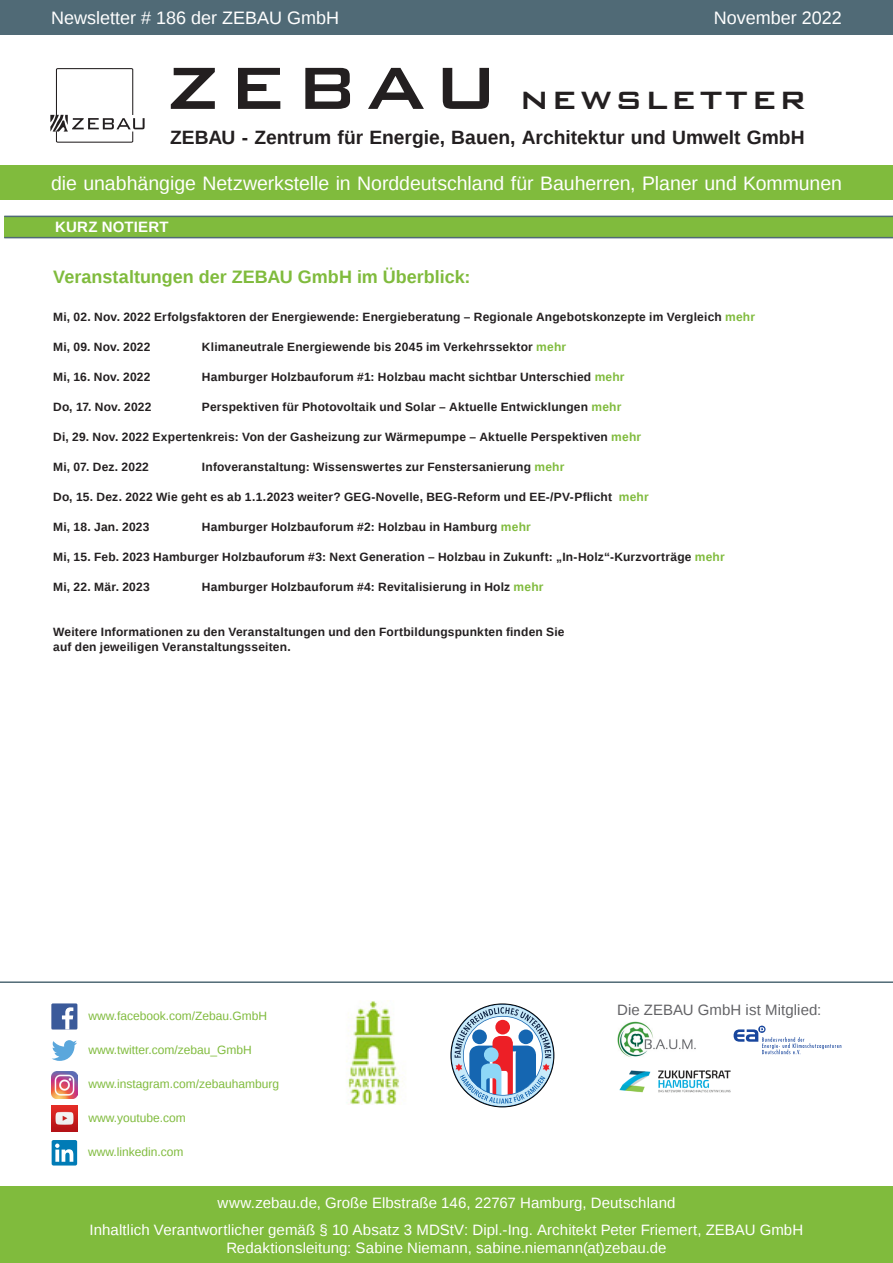
<style>
.page{position:relative;width:893px;height:1263px;background:#fff}
.page>*{position:absolute;margin:0;border:0;box-sizing:border-box;transform-origin:0 0}
.t1{font:500 40.95px "Bank Gothic BT";letter-spacing:.075em;color:#231f20}
.t2{font:19.5px "Liberation Sans";letter-spacing:-.005em;color:#fff}
.t3{font:700 19.2px "Liberation Sans";color:#231f20}
.t4{font:700 18px "Liberation Sans";color:#80bb3d}
.t5{font:18px "Liberation Sans";color:#fff}
.t6{font:15px "Liberation Sans";letter-spacing:.005em;color:#fff}
.t7{font:15px "Liberation Sans";letter-spacing:.005em;color:#636366}
.t8{font:700 15px "Liberation Sans";letter-spacing:.015em;color:#fff}
.t9{font:700 12px "Liberation Sans";letter-spacing:.015em;color:#231f20}
.t10{font:12px "Liberation Sans";color:#80bb3d}
.s1{font-size:79.5px}
.s2{color:#80bb3d}
</style>
<div class="page">
<div style="left:0;top:0;width:893px;height:34px;background:#506a76"></div>
<div style="left:0;top:166px;width:893px;height:34px;background:#80bb3d"></div>
<svg style="left:50px;top:68px;width:95px;height:75px"></svg>
<hr style="left:0;top:981px;width:893px;height:2px;background:#506a76">
<div style="left:0;top:1186px;width:893px;height:77px;background:#80bb3d"></div>
<img style="left:617px;top:1021px;width:79px;height:36px">
<svg style="left:734px;top:1027px;width:107px;height:27px"></svg>
<div style="left:52px;top:1140px;width:25px;height:25px;background:#007bb6;border-radius:2px"></div>
<svg style="left:55px;top:1143px;width:18px;height:19px"></svg>
<img style="left:52px;top:1106px;width:25px;height:25px">
<svg style="left:52px;top:1040px;width:25px;height:21px"></svg>
<div style="left:52px;top:1004px;width:25px;height:25px;background:#3b5a9a"></div>
<svg style="left:62px;top:1007px;width:11px;height:22px"></svg>
<img style="left:619px;top:1070px;width:112px;height:23px">
<svg style="left:451px;top:1004px;width:103px;height:103px"></svg>
<img style="left:346px;top:1001px;width:57px;height:103px">
<img style="left:51px;top:1071px;width:27px;height:27px">
<div style="left:4px;top:216px;width:889px;height:22px;background:#80bb3d"></div>
<hr style="left:4px;top:237px;width:889px;height:1px;background:#506a76">
<hr style="left:4px;top:216px;width:889px;height:1px;background:#506a76">
<h3 class="t5" style="left:51px;top:7px;width:290px">Newsletter # 186 der ZEBAU GmbH</h3>
<h3 class="t5" style="left:714px;top:7px;width:130px">November 2022</h3>
<h1 class="t1" style="left:166px;top:76px;width:642px"><span class="s1">ZEBAU</span> newsletter</h1>
<h3 class="t3" style="left:170px;top:124px;width:636px">ZEBAU - Zentrum für Energie, Bauen, Architektur und Umwelt GmbH</h3>
<h2 class="t2" style="left:51px;top:172px;width:792px">die unabhängige Netzwerkstelle in Norddeutschland für Bauherren, Planer und Kommunen</h2>
<p class="t8" style="left:55px;top:217px;width:115px">KURZ NOTIERT</p>
<p class="t4" style="left:53px;top:265px;width:419px">Veranstaltungen der ZEBAU GmbH im Überblick:</p>
<p class="t9" style="left:53px;top:308px;width:703px">Mi, 02. Nov. 2022 Erfolgsfaktoren der Energiewende: Energieberatung – Regionale Angebotskonzepte im Vergleich <span class="s2">mehr</span></p>
<p class="t9" style="left:53px;top:338px;width:99px">Mi, 09. Nov. 2022</p>
<p class="t9" style="left:202px;top:338px;width:366px">Klimaneutrale Energiewende bis 2045 im Verkehrssektor <span class="s2">mehr</span></p>
<p class="t9" style="left:53px;top:368px;width:99px">Mi, 16. Nov. 2022</p>
<p class="t9" style="left:202px;top:368px;width:424px">Hamburger Holzbauforum #1: Holzbau macht sichtbar Unterschied <span class="s2">mehr</span></p>
<p class="t9" style="left:53px;top:398px;width:100px">Do, 17. Nov. 2022</p>
<p class="t9" style="left:202px;top:398px;width:421px">Perspektiven für Photovoltaik und Solar – Aktuelle Entwicklungen <span class="s2">mehr</span></p>
<p class="t9" style="left:53px;top:428px;width:590px">Di, 29. Nov. 2022 Expertenkreis: Von der Gasheizung zur Wärmepumpe – Aktuelle Perspektiven <span class="s2">mehr</span></p>
<p class="t9" style="left:53px;top:458px;width:97px">Mi, 07. Dez. 2022</p>
<p class="t9" style="left:202px;top:458px;width:364px">Infoveranstaltung: Wissenswertes zur Fenstersanierung <span class="s2">mehr</span></p>
<p class="t9" style="left:53px;top:488px;width:597px">Do, 15. Dez. 2022 Wie geht es ab 1.1.2023 weiter? GEG-Novelle, BEG-Reform und EE-/PV-Pflicht <span class="s2">mehr</span></p>
<p class="t9" style="left:53px;top:518px;width:98px">Mi, 18. Jan. 2023</p>
<p class="t9" style="left:202px;top:518px;width:330px">Hamburger Holzbauforum #2: Holzbau in Hamburg <span class="s2">mehr</span></p>
<p class="t9" style="left:53px;top:548px;width:673px">Mi, 15. Feb. 2023 Hamburger Holzbauforum #3: Next Generation – Holzbau in Zukunft: „In-Holz“-Kurzvorträge <span class="s2">mehr</span></p>
<p class="t9" style="left:53px;top:578px;width:98px">Mi, 22. Mär. 2023</p>
<p class="t9" style="left:202px;top:578px;width:343px">Hamburger Holzbauforum #4: Revitalisierung in Holz <span class="s2">mehr</span></p>
<p class="t9" style="left:53px;top:623px;width:513px">Weitere Informationen zu den Veranstaltungen und den Fortbildungspunkten finden Sie</p>
<p class="t9" style="left:53px;top:638px;width:239px">auf den jeweiligen Veranstaltungsseiten.</p>
<p class="t10" style="left:88px;top:1009px;width:180px">www.facebook.com/Zebau.GmbH</p>
<p class="t10" style="left:88px;top:1043px;width:165px">www.twitter.com/zebau_GmbH</p>
<p class="t10" style="left:88px;top:1077px;width:192px">www.instagram.com/zebauhamburg</p>
<p class="t10" style="left:88px;top:1111px;width:99px">www.youtube.com</p>
<p class="t10" style="left:88px;top:1145px;width:97px">www.linkedin.com</p>
<p class="t7" style="left:617px;top:1001px;width:206px">Die ZEBAU GmbH ist Mitglied:</p>
<p class="t6" style="left:217px;top:1194px;width:459px">www.zebau.de, Große Elbstraße 146, 22767 Hamburg, Deutschland</p>
<p class="t6" style="left:90px;top:1221px;width:715px">Inhaltlich Verantwortlicher gemäß § 10 Absatz 3 MDStV: Dipl.-Ing. Architekt Peter Friemert, ZEBAU GmbH</p>
<p class="t6" style="left:226px;top:1239px;width:442px">Redaktionsleitung: Sabine Niemann, sabine.niemann(at)zebau.de</p>
</div>
